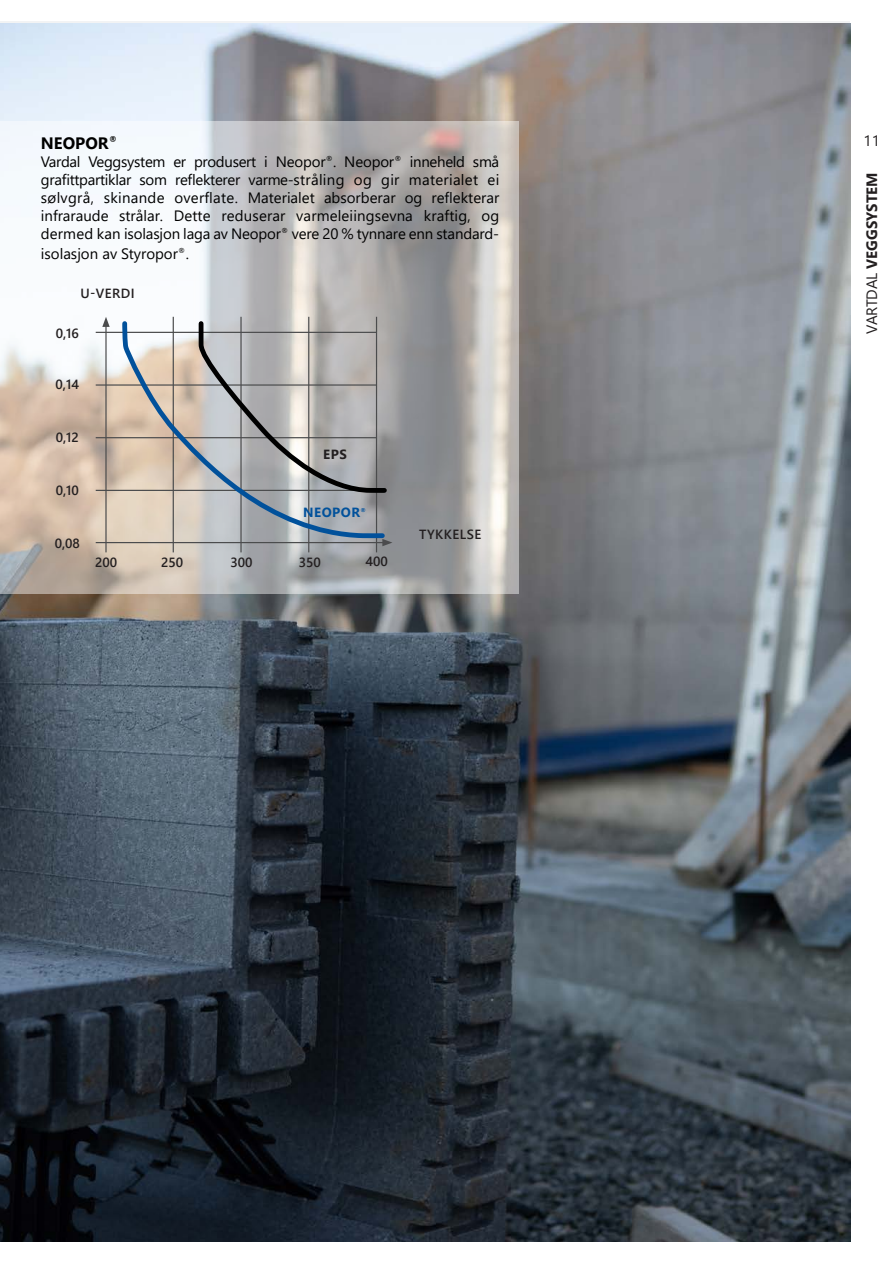
<style>
.page{position:relative;width:893px;height:1263px;background:#fff}
.page>*{position:absolute;margin:0;border:0;box-sizing:border-box;transform-origin:0 0}
.BRØDTEKST{font:700 16.5px "Segoe UI";color:#000}
.BRØDTEKST-2{font:15px/18px "Segoe UI";letter-spacing:-.01em;color:#000;text-align:justify}
.t1{font:700 15px "Segoe UI";color:#231f20}
.t2{font:15px "Segoe UI";color:#231f20}
.t3{font:600 13.35px "Segoe UI";color:#231f20}
.t4{font:600 13.35px "Segoe UI";letter-spacing:.035em;color:#231f20}
.t5{font:700 13.35px "Segoe UI";letter-spacing:.035em;color:#01519b}
.t6{font:700 13.35px "Segoe UI";color:#231f20}
.s1{font-weight:400}
</style>
<div class="page">
<img style="left:0;top:23px;width:850px;height:1219px">
<img style="left:0;top:789px;width:1px;height:321px">
<svg style="left:0;top:121px;width:519px;height:472px"></svg>
<hr style="left:105px;top:325px;width:2px;height:227px;background:#4b4c4d">
<svg style="left:102px;top:317px;width:8px;height:10px"></svg>
<hr style="left:173px;top:317px;width:1px;height:235px;background:#4b4c4d">
<hr style="left:240px;top:317px;width:2px;height:235px;background:#4b4c4d">
<hr style="left:308px;top:317px;width:1px;height:235px;background:#4b4c4d">
<hr style="left:376px;top:317px;width:1px;height:235px;background:#4b4c4d">
<hr style="left:96px;top:490px;width:281px;height:1px;background:#4b4c4d">
<hr style="left:96px;top:437px;width:281px;height:1px;background:#4b4c4d">
<hr style="left:96px;top:384px;width:281px;height:2px;background:#4b4c4d">
<hr style="left:96px;top:332px;width:281px;height:1px;background:#4b4c4d">
<hr style="left:96px;top:542px;width:289px;height:1px;background:#4b4c4d">
<svg style="left:382px;top:539px;width:10px;height:7px"></svg>
<svg style="left:120px;top:319px;width:267px;height:222px;background:#b6b4b2"></svg>
<p class="BRØDTEKST" style="left:41px;top:127px;width:78px">NEOPOR<sup>®</sup></p>
<p class="BRØDTEKST-2" style="left:41px;top:151px;width:460px">Vardal Veggsystem er produsert i Neopor<sup>®</sup>. Neopor<sup>®</sup> inneheld små grafittpartiklar som reflekterer varme-stråling og gir materialet ei sølvgrå, skinande overflate. Materialet absorberar og reflekterar infraraude strålar. Dette reduserar varmeleiingsevna kraftig, og dermed kan isolasjon laga av Neopor<sup>®</sup> vere 20 % tynnare enn standard-</p>
<p class="BRØDTEKST-2" style="left:41px;top:243px;width:150px">isolasjon av Styropor<sup>®</sup>.</p>
<p class="t3" style="left:81px;top:281px;width:56px">U-VERDI</p>
<p class="t3" style="left:56px;top:321px;width:25px">0,16</p>
<p class="t3" style="left:56px;top:372px;width:25px">0,14</p>
<p class="t3" style="left:56px;top:425px;width:25px">0,12</p>
<p class="t3" style="left:56px;top:478px;width:25px">0,10</p>
<p class="t3" style="left:55px;top:530px;width:27px">0,08</p>
<p class="t3" style="left:95px;top:549px;width:24px">200</p>
<p class="t6" style="left:323px;top:442px;width:25px">EPS</p>
<p class="t5" style="left:303px;top:499px;width:65px">NEOPOR<sup>®</sup></p>
<p class="t3" style="left:161px;top:549px;width:24px">250</p>
<p class="t3" style="left:230px;top:549px;width:24px">300</p>
<p class="t3" style="left:299px;top:549px;width:24px">350</p>
<p class="t3" style="left:366px;top:549px;width:24px">400</p>
<p class="t4" style="left:419px;top:522px;width:64px">TYKKELSE</p>
<p class="t2" style="left:864px;top:126px;width:18px">11</p>
<p class="t1" style="left:858px;top:334px;width:163px;rotate:-90deg"><span class="s1">VARTDAL</span> VEGGSYSTEM</p>
</div>
